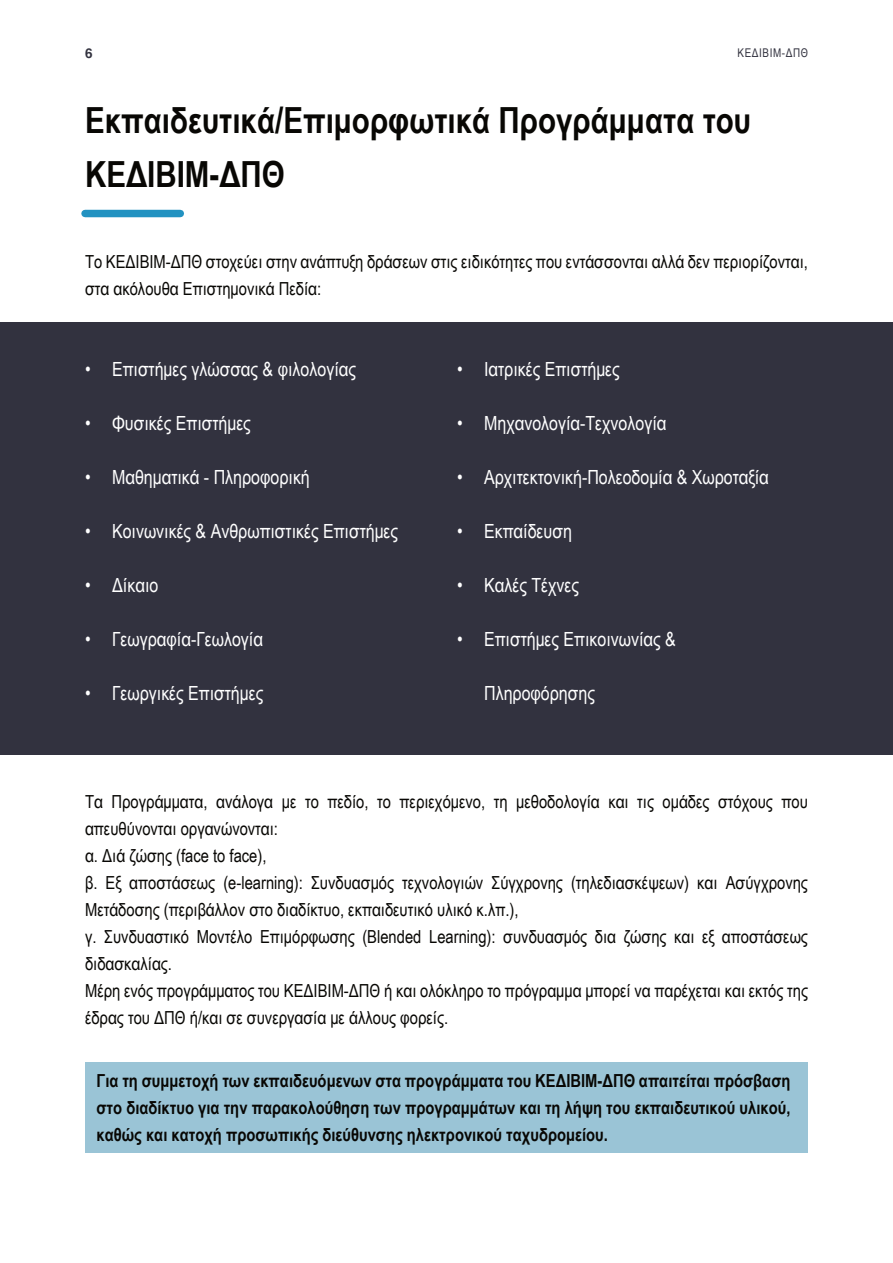
<style>
.page{position:relative;width:893px;height:1263px;background:#fff}
.page>*{position:absolute;margin:0;border:0;box-sizing:border-box;transform-origin:0 0}
.t1{font:700 36px/54px "Arial Narrow";color:#080704}
.t2{font:19.5px "Arial Narrow";color:#fff}
.t3{font:18px/27px "Arial Narrow";color:#080704}
.t4{font:700 18px/27px "Arial Narrow";color:#080704;text-align:justify}
.t5{font:700 13.5px "Helvetica";color:#32323f}
.t6{font:12px "Arial Narrow";letter-spacing:.05em;color:#32323f}
</style>
<div class="page">
<div style="left:0;top:322px;width:893px;height:432px;background:#32323f"></div>
<div style="left:85px;top:1062px;width:723px;height:90px;background:#9ac4d6"></div>
<div style="left:85px;top:210px;width:95px;height:7px;background:#2292c1"></div>
<p class="t5" style="left:85px;top:48px;width:9px">6</p>
<p class="t6" style="left:738px;top:49px;width:72px">ΚΕΔΙΒΙΜ-ΔΠΘ</p>
<h1 class="t1" style="left:85px;top:97px;width:667px">Εκπαιδευτικά/Επιμορφωτικά Προγράμματα του<br>ΚΕΔΙΒΙΜ-ΔΠΘ</h1>
<p class="t3" style="left:85px;top:250px;width:724px">Το ΚΕΔΙΒΙΜ-ΔΠΘ στοχεύει στην ανάπτυξη δράσεων στις ειδικότητες που εντάσσονται αλλά δεν περιορίζονται, στα ακόλουθα Επιστημονικά Πεδία:</p>
<p class="t2" style="left:85px;top:362px;width:272px">• Επιστήμες γλώσσας &amp; φιλολογίας</p>
<p class="t2" style="left:85px;top:416px;width:167px">• Φυσικές Επιστήμες</p>
<p class="t2" style="left:85px;top:470px;width:226px">• Μαθηματικά - Πληροφορική</p>
<p class="t2" style="left:85px;top:524px;width:314px">• Κοινωνικές &amp; Ανθρωπιστικές Επιστήμες</p>
<p class="t2" style="left:85px;top:578px;width:75px">• Δίκαιο</p>
<p class="t2" style="left:85px;top:632px;width:179px">• Γεωγραφία-Γεωλογία</p>
<p class="t2" style="left:85px;top:686px;width:180px">• Γεωργικές Επιστήμες</p>
<p class="t2" style="left:457px;top:362px;width:164px">• Ιατρικές Επιστήμες</p>
<p class="t2" style="left:457px;top:416px;width:211px">• Μηχανολογία-Τεχνολογία</p>
<p class="t2" style="left:457px;top:470px;width:313px">• Αρχιτεκτονική-Πολεοδομία &amp; Χωροταξία</p>
<p class="t2" style="left:457px;top:524px;width:116px">• Εκπαίδευση</p>
<p class="t2" style="left:457px;top:578px;width:123px">• Καλές Τέχνες</p>
<p class="t2" style="left:457px;top:632px;width:220px">• Επιστήμες Επικοινωνίας &amp;</p>
<p class="t2" style="left:484px;top:686px;width:112px">Πληροφόρησης</p>
<p class="t3" style="left:85px;top:790px;width:724px">Τα Προγράμματα, ανάλογα με το πεδίο, το περιεχόμενο, τη μεθοδολογία και τις ομάδες στόχους που απευθύνονται οργανώνονται:<br>α. Διά ζώσης (face to face),<br>β. Εξ αποστάσεως (e-learning): Συνδυασμός τεχνολογιών Σύγχρονης (τηλεδιασκέψεων) και Ασύγχρονης Μετάδοσης (περιβάλλον στο διαδίκτυο, εκπαιδευτικό υλικό κ.λπ.),<br>γ. Συνδυαστικό Μοντέλο Επιμόρφωσης (Blended Learning): συνδυασμός δια ζώσης και εξ αποστάσεως διδασκαλίας.<br>Μέρη ενός προγράμματος του ΚΕΔΙΒΙΜ-ΔΠΘ ή και ολόκληρο το πρόγραμμα μπορεί να παρέχεται και εκτός της έδρας του ΔΠΘ ή/και σε συνεργασία με άλλους φορείς.</p>
<p class="t4" style="left:97px;top:1069px;width:695px">Για τη συμμετοχή των εκπαιδευόμενων στα προγράμματα του ΚΕΔΙΒΙΜ-ΔΠΘ απαιτείται πρόσβαση στο διαδίκτυο για την παρακολούθηση των προγραμμάτων και τη λήψη του εκπαιδευτικού υλικού, καθώς και κατοχή προσωπικής διεύθυνσης ηλεκτρονικού ταχυδρομείου.</p>
</div>
